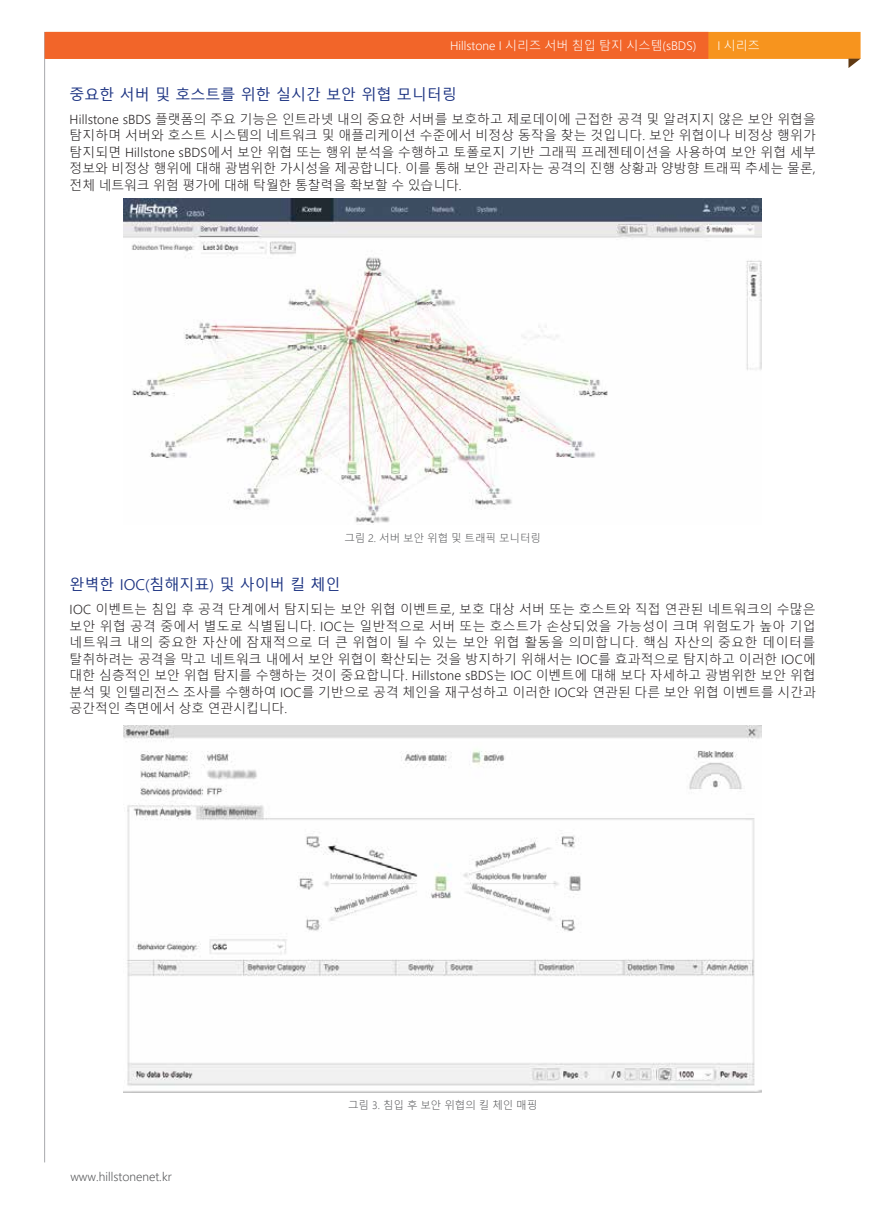
<style>
.page{position:relative;width:893px;height:1212px;background:#fff}
.page>*{position:absolute;margin:0;border:0;box-sizing:border-box;transform-origin:0 0}
.t1{font:15px "Malgun Gothic";color:#1b3281}
.t2{font:300 12.75px/16.5px "Malgun Gothic";letter-spacing:.005em;color:#231f20;text-align:justify}
.t3{font:300 12px "Malgun Gothic";color:#fff}
.t4{font:300 12px "Malgun Gothic";color:#58595b}
.t5{font:300 10.5px "Malgun Gothic";color:#58595b}
</style>
<div class="page">
<div style="left:46px;top:32px;width:815px;height:27px;background:#f7941e"></div>
<svg style="left:848px;top:59px;width:12px;height:9px"></svg>
<hr style="left:44px;top:32px;width:1px;height:1130px;background:#a7a9ac">
<div style="left:45px;top:32px;width:663px;height:27px;background:#f26529"></div>
<img style="left:124px;top:198px;width:638px;height:325px">
<img style="left:124px;top:726px;width:638px;height:366px">
<p class="t3" style="left:450px;top:39px;width:248px">Hillstone I 시리즈 서버 침입 탐지 시스템(sBDS)</p>
<p class="t3" style="left:451px;top:39px;width:248px">Hi lstone I 시리즈 서버 침입 탐지 시스템(sBDS)</p>
<p class="t3" style="left:718px;top:39px;width:44px">I 시리즈</p>
<p class="t1" style="left:70px;top:86px;width:389px">중요한 서버 및 호스트를 위한 실시간 보안 위협 모니터링</p>
<p class="t2" style="left:70px;top:111px;width:748px">Hillstone sBDS 플랫폼의 주요 기능은 인트라넷 내의 중요한 서버를 보호하고 제로데이에 근접한 공격 및 알려지지 않은 보안 위협을 탐지하며 서버와 호스트 시스템의 네트워크 및 애플리케이션 수준에서 비정상 동작을 찾는 것입니다. 보안 위협이나 비정상 행위가 탐지되면 Hillstone sBDS에서 보안 위협 또는 행위 분석을 수행하고 토폴로지 기반 그래픽 프레젠테이션을 사용하여 보안 위협 세부 정보와 비정상 행위에 대해 광범위한 가시성을 제공합니다. 이를 통해 보안 관리자는 공격의 진행 상황과 양방향 트래픽 추세는 물론, 전체 네트워크 위험 평가에 대해 탁월한 통찰력을 확보할 수 있습니다.</p>
<p class="t5" style="left:344px;top:532px;width:198px">그림 2. 서버 보안 위협 및 트래픽 모니터링</p>
<p class="t1" style="left:70px;top:576px;width:272px">완벽한 IOC(침해지표) 및 사이버 킬 체인</p>
<p class="t2" style="left:70px;top:601px;width:748px">IOC 이벤트는 침입 후 공격 단계에서 탐지되는 보안 위협 이벤트로, 보호 대상 서버 또는 호스트와 직접 연관된 네트워크의 수많은 보안 위협 공격 중에서 별도로 식별됩니다. IOC는 일반적으로 서버 또는 호스트가 손상되었을 가능성이 크며 위험도가 높아 기업 네트워크 내의 중요한 자산에 잠재적으로 더 큰 위협이 될 수 있는 보안 위협 활동을 의미합니다. 핵심 자산의 중요한 데이터를 탈취하려는 공격을 막고 네트워크 내에서 보안 위협이 확산되는 것을 방지하기 위해서는 IOC를 효과적으로 탐지하고 이러한 IOC에 대한 심층적인 보안 위협 탐지를 수행하는 것이 중요합니다. Hillstone sBDS는 IOC 이벤트에 대해 보다 자세하고 광범위한 보안 위협 분석 및 인텔리전스 조사를 수행하여 IOC를 기반으로 공격 체인을 재구성하고 이러한 IOC와 연관된 다른 보안 위협 이벤트를 시간과 공간적인 측면에서 상호 연관시킵니다.</p>
<p class="t4" style="left:70px;top:1170px;width:103px">www.hillstonenet.kr</p>
<p class="t5" style="left:348px;top:1099px;width:191px">그림 3. 침입 후 보안 위협의 킬 체인 매핑</p>
</div>
